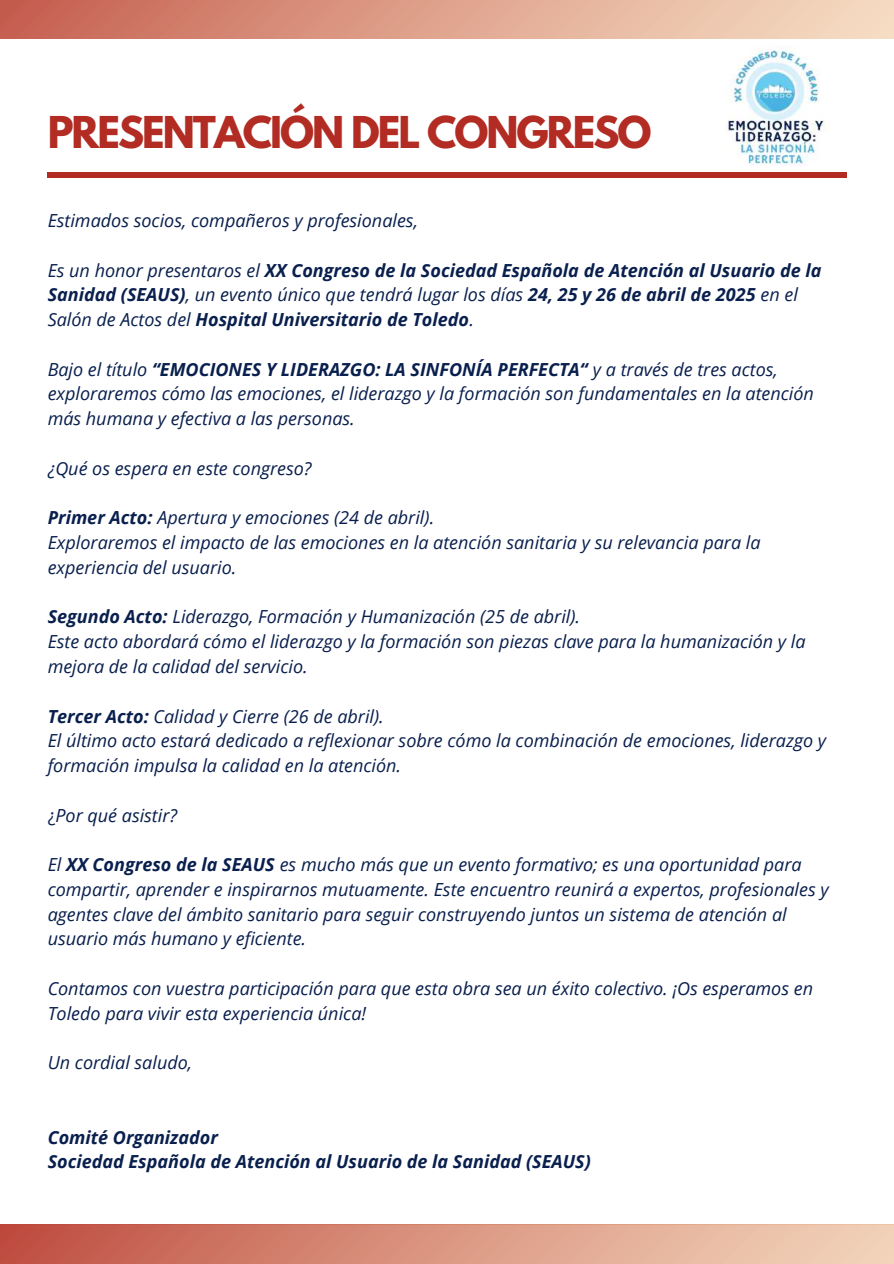
<style>
.page{position:relative;width:894px;height:1264px;background:#fff}
.page>*{position:absolute;margin:0;border:0;box-sizing:border-box;transform-origin:0 0}
.t1{font:700 38.85px "League Spartan";letter-spacing:-.05em;color:#b22c23}
.t2{font:italic 18px/24.8px "Open Sans";color:#091f4d}
.t3{font:italic 700 18px/24.8px "Open Sans";color:#091f4d}
.s1{font-weight:400}
.s2{font-weight:700}
.s3{font-style:normal}
</style>
<div class="page">
<div style="left:48px;top:173px;width:798px;height:5px;background:#b22c23"></div>
<div style="left:0;top:1224px;width:893px;height:39px;background:linear-gradient(to right,#c05042,#f4d8bf)"></div>
<div style="left:0;top:0;width:893px;height:38px;background:linear-gradient(to right,#c66252,#f8e2c7)"></div>
<img style="left:728px;top:45px;width:102px;height:121px">
<h1 class="t1" style="left:48px;top:113px;width:605px">PRESENTACIÓN DEL CONGRESO</h1>
<p class="t2" style="left:48px;top:208px;width:372px">Estimados socios, compañeros y profesionales,</p>
<p class="t3" style="left:48px;top:257px;width:775px"><span class="s1">Es un honor presentaros el</span> XX Congreso de la Sociedad Española de Atención al Usuario de la<br>Sanidad (SEAUS)<span class="s1">, un evento único que tendrá lugar los días</span> 24, 25 y 26 de abril de 2025 <span class="s1">en el<br>Salón de Actos del</span> Hospital Universitario de Toledo<span class="s1">.</span></p>
<p class="t2" style="left:48px;top:356px;width:767px">Bajo el título <span class="s2">“EMOCIONES Y LIDERAZGO: LA SINFONÍA PERFECTA“</span> y a través de tres actos, exploraremos cómo las emociones, el liderazgo y la formación son fundamentales en la atención más humana y efectiva a las personas.</p>
<p class="t2" style="left:48px;top:455px;width:265px">¿Qué os espera en este congreso?</p>
<p class="t2" style="left:48px;top:505px;width:714px"><span class="s2">Primer Acto:</span> Apertura y emociones (24 de abril).<br>Exploraremos el impacto de las emociones en la atención sanitaria y su relevancia para la experiencia del usuario.</p>
<p class="t2" style="left:48px;top:604px;width:759px"><span class="s2">Segundo Acto:</span> Liderazgo, Formación y Humanización (25 de abril).<br>Este acto abordará cómo el liderazgo y la formación son piezas clave para la humanización y la mejora de la calidad del servicio.</p>
<p class="t2" style="left:48px;top:703px;width:779px"><span class="s2">Tercer Acto:</span> Calidad y Cierre (26 de abril).<br>El último acto estará dedicado a reflexionar sobre cómo la combinación de emociones, liderazgo y formación impulsa la calidad en la atención.</p>
<p class="t2" style="left:48px;top:802px;width:131px"><span class="s3">¿</span>Por qué asistir?</p>
<p class="t2" style="left:48px;top:851px;width:782px">El <span class="s2">XX Congreso de la SEAUS</span> es mucho más que un evento formativo; es una oportunidad para compartir, aprender e inspirarnos mutuamente. Este encuentro reunirá a expertos, profesionales y agentes clave del ámbito sanitario para seguir construyendo juntos un sistema de atención al usuario más humano y eficiente.</p>
<p class="t2" style="left:48px;top:975px;width:766px">Contamos con vuestra participación para que esta obra sea un éxito colectivo. ¡Os esperamos en<br>Toledo para vivir esta experiencia única!</p>
<p class="t2" style="left:48px;top:1049px;width:146px">Un cordial saludo,</p>
<p class="t3" style="left:48px;top:1124px;width:544px">Comité Organizador<br>Sociedad Española de Atención al Usuario de la Sanidad (SEAUS)</p>
</div>
